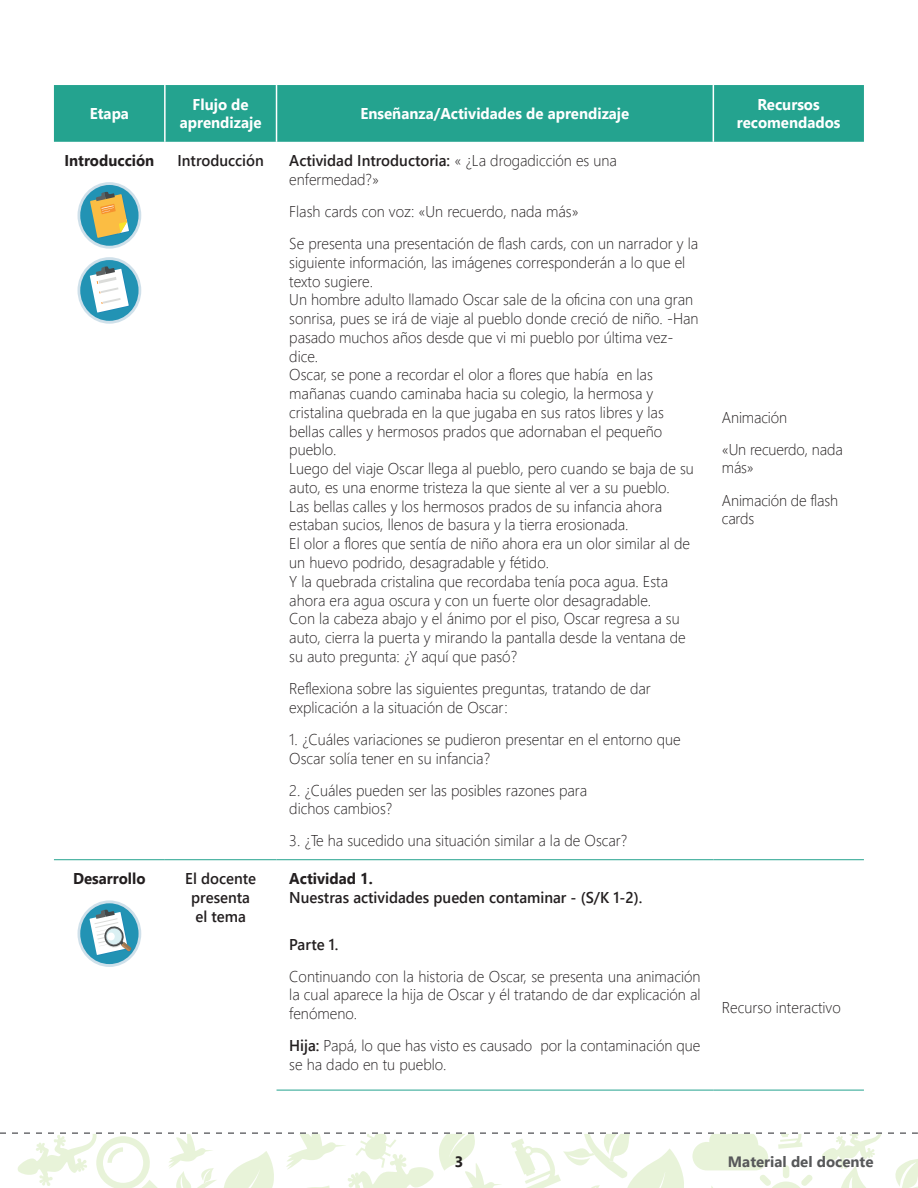
<style>
.page{position:relative;width:918px;height:1188px;background:#fff}
.page>*{position:absolute;margin:0;border:0;box-sizing:border-box;transform-origin:0 0}
.Tex_gen{font:300 15.6px/18.8px "Segoe UI";color:#231f20;scale:.96 1}
.Tex_gen-2{font:600 15.6px/18.8px "Segoe UI";color:#231f20;text-align:center;scale:.96 1}
.Tex_gen-3{font:700 15.6px/18.8px "Segoe UI";color:#fff;text-align:center;scale:.96 1}
.Tex_gen-4{font:700 15.6px "Segoe UI";color:#231f20;scale:.96 1}
.t1{font:700 15px "Segoe UI";color:#57585a}
.t2{font:700 15px "Segoe UI";color:#231f20}
.s1{font-weight:600}
.s2{font-weight:700}
</style>
<div class="page">
<svg style="left:0;top:1132px;width:918px;height:56px"></svg>
<div style="left:54px;top:85px;width:810px;height:57px;background:#24a38f"></div>
<hr style="left:164px;top:85px;width:2px;height:57px;background:#fff">
<hr style="left:276px;top:85px;width:1px;height:57px;background:#fff">
<hr style="left:713px;top:85px;width:1px;height:57px;background:#fff">
<hr style="left:277px;top:1090px;width:436px;height:1px;background:#24a38f">
<hr style="left:713px;top:1090px;width:151px;height:1px;background:#24a38f">
<hr style="left:54px;top:859px;width:111px;height:1px;background:#24a38f">
<hr style="left:165px;top:859px;width:112px;height:1px;background:#24a38f">
<hr style="left:277px;top:859px;width:436px;height:1px;background:#24a38f">
<hr style="left:713px;top:859px;width:151px;height:1px;background:#24a38f">
<div style="left:78px;top:182px;width:63px;height:67px;background:#cfe0ea;border-radius:50%"></div>
<div style="left:80px;top:185px;width:59px;height:61px;background:#2293b4;border-radius:50%"></div>
<svg style="left:90px;top:191px;width:40px;height:48px"></svg>
<div style="left:78px;top:257px;width:63px;height:67px;background:#cfe0ea;border-radius:50%"></div>
<div style="left:80px;top:260px;width:59px;height:61px;background:#2293b4;border-radius:50%"></div>
<svg style="left:90px;top:266px;width:40px;height:47px"></svg>
<div style="left:78px;top:900px;width:63px;height:67px;background:#cfe0ea;border-radius:50%"></div>
<div style="left:80px;top:903px;width:59px;height:61px;background:#2293b4;border-radius:50%"></div>
<svg style="left:90px;top:909px;width:42px;height:47px"></svg>
<p class="Tex_gen-3" style="left:90px;top:104px;width:42px">Etapa</p>
<p class="Tex_gen-3" style="left:180px;top:95px;width:87px">Flujo de aprendizaje</p>
<p class="Tex_gen-3" style="left:361px;top:104px;width:282px">Enseñanza/Actividades de aprendizaje</p>
<p class="Tex_gen-3" style="left:737px;top:95px;width:110px">Recursos recomendados</p>
<p class="Tex_gen-4" style="left:64px;top:148px;width:95px">Introducción</p>
<p class="Tex_gen-2" style="left:177px;top:151px;width:92px">Introducción</p>
<p class="Tex_gen" style="left:289px;top:150px;width:343px"><span class="s1">Actividad Introductoria:</span> « ¿La drogadicción es una enfermedad?»</p>
<p class="Tex_gen" style="left:289px;top:201px;width:303px">Flash cards con voz: «Un recuerdo, nada más»</p>
<p class="Tex_gen" style="left:289px;top:233px;width:428px">Se presenta una presentación de flash cards, con un narrador y la siguiente información, las imágenes corresponderán a lo que el texto sugiere.<br>Un hombre adulto llamado Oscar sale de la oficina con una gran sonrisa, pues se irá de viaje al pueblo donde creció de niño. -Han pasado muchos años desde que vi mi pueblo por última vez&shy;dice.<br>Oscar, se pone a recordar el olor a flores que había en las mañanas cuando caminaba hacia su colegio, la hermosa y cristalina quebrada en la que jugaba en sus ratos libres y las bellas calles y hermosos prados que adornaban el pequeño pueblo.<br>Luego del viaje Oscar llega al pueblo, pero cuando se baja de su auto, es una enorme tristeza la que siente al ver a su pueblo.<br>Las bellas calles y los hermosos prados de su infancia ahora estaban sucios, llenos de basura y la tierra erosionada.<br>El olor a flores que sentía de niño ahora era un olor similar al de un huevo podrido, desagradable y fétido.<br>Y la quebrada cristalina que recordaba tenía poca agua. Esta ahora era agua oscura y con un fuerte olor desagradable.<br>Con la cabeza abajo y el ánimo por el piso, Oscar regresa a su auto, cierra la puerta y mirando la pantalla desde la ventana de su auto pregunta: ¿Y aquí que pasó?</p>
<p class="Tex_gen" style="left:289px;top:678px;width:378px">Reflexiona sobre las siguientes preguntas, tratando de dar explicación a la situación de Oscar:</p>
<p class="Tex_gen" style="left:289px;top:729px;width:409px">1. ¿Cuáles variaciones se pudieron presentar en el entorno que<br>Oscar solía tener en su infancia?</p>
<p class="Tex_gen" style="left:289px;top:780px;width:312px">2. ¿Cuáles pueden ser las posibles razones para dichos cambios?</p>
<p class="Tex_gen" style="left:289px;top:831px;width:354px">3. ¿Te ha sucedido una situación similar a la de Oscar?</p>
<p class="Tex_gen" style="left:722px;top:407px;width:69px">Animación</p>
<p class="Tex_gen" style="left:722px;top:439px;width:127px">«Un recuerdo, nada más»</p>
<p class="Tex_gen" style="left:722px;top:490px;width:123px">Animación de flash cards</p>
<p class="Tex_gen-4" style="left:73px;top:866px;width:77px">Desarrollo</p>
<p class="Tex_gen-2" style="left:185px;top:869px;width:75px">El docente presenta el tema</p>
<p class="Tex_gen-2" style="left:289px;top:869px;width:369px;text-align:left"><span class="s2">Actividad 1.<br></span>Nuestras actividades pueden contaminar - (S/K 1-2).</p>
<p class="Tex_gen-2" style="left:289px;top:934px;width:53px">Parte 1.</p>
<p class="Tex_gen" style="left:289px;top:966px;width:430px;text-align:justify">Continuando con la historia de Oscar, se presenta una animación la cual aparece la hija de Oscar y él tratando de dar explicación al fenómeno.</p>
<p class="Tex_gen" style="left:289px;top:1036px;width:430px"><span class="s1">Hija:</span> Papá, lo que has visto es causado por la contaminación que se ha dado en tu pueblo.</p>
<p class="Tex_gen" style="left:722px;top:997px;width:125px">Recurso interactivo</p>
<p class="t2" style="left:455px;top:1150px;width:10px">3</p>
<p class="t1" style="left:728px;top:1149px;width:147px">Material del docente</p>
</div>
